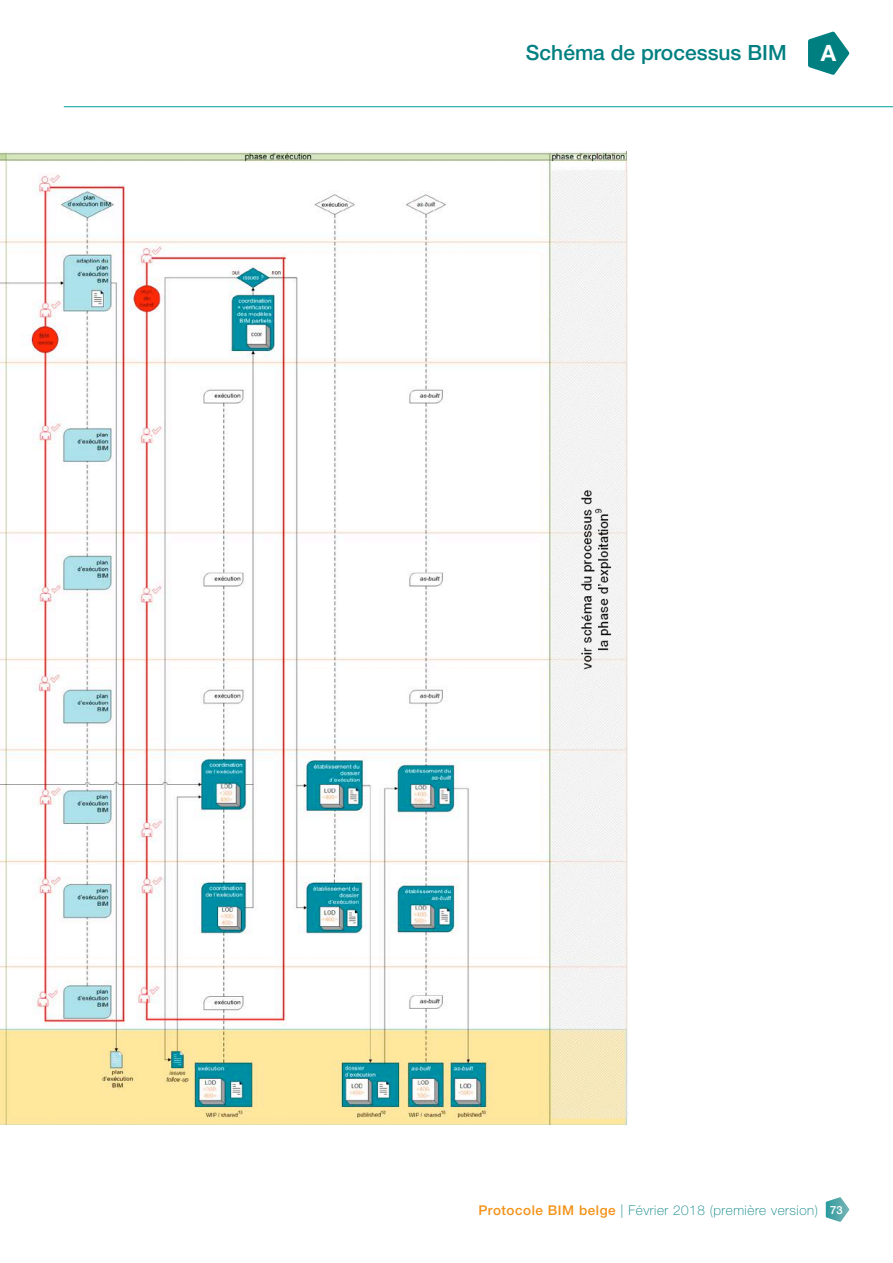
<style>
.page{position:relative;width:893px;height:1263px;background:#fff}
.page>*{position:absolute;margin:0;border:0;box-sizing:border-box;transform-origin:0 0}
.t1{font:700 22.5px "Helvetica Neue LT Std";color:#fff}
.t2{font:500 21px "Helvetica Neue LT Std";color:#007f81}
.t3{font:100 13.5px "Helvetica Neue LT Std";letter-spacing:.04em;color:#007f81}
.t4{font:500 11.25px "Helvetica Neue LT Std";color:#fff}
.s1{font-weight:500;color:#f39219}
</style>
<div class="page">
<hr style="left:64px;top:106px;width:829px;height:1px;background:#00a09a">
<svg style="left:826px;top:1197px;width:23px;height:25px"></svg>
<svg style="left:808px;top:32px;width:41px;height:43px"></svg>
<img style="left:0;top:152px;width:627px;height:972px">
<h2 class="t2" style="left:526px;top:40px;width:262px">Schéma de processus BIM</h2>
<h1 class="t1" style="left:821px;top:39px;width:17px">A</h1>
<p class="t3" style="left:478px;top:1202px;width:341px"><span class="s1">Protocole BIM belge</span> | Février 2018 (première version)</p>
<p class="t4" style="left:830px;top:1203px;width:14px">73</p>
</div>
